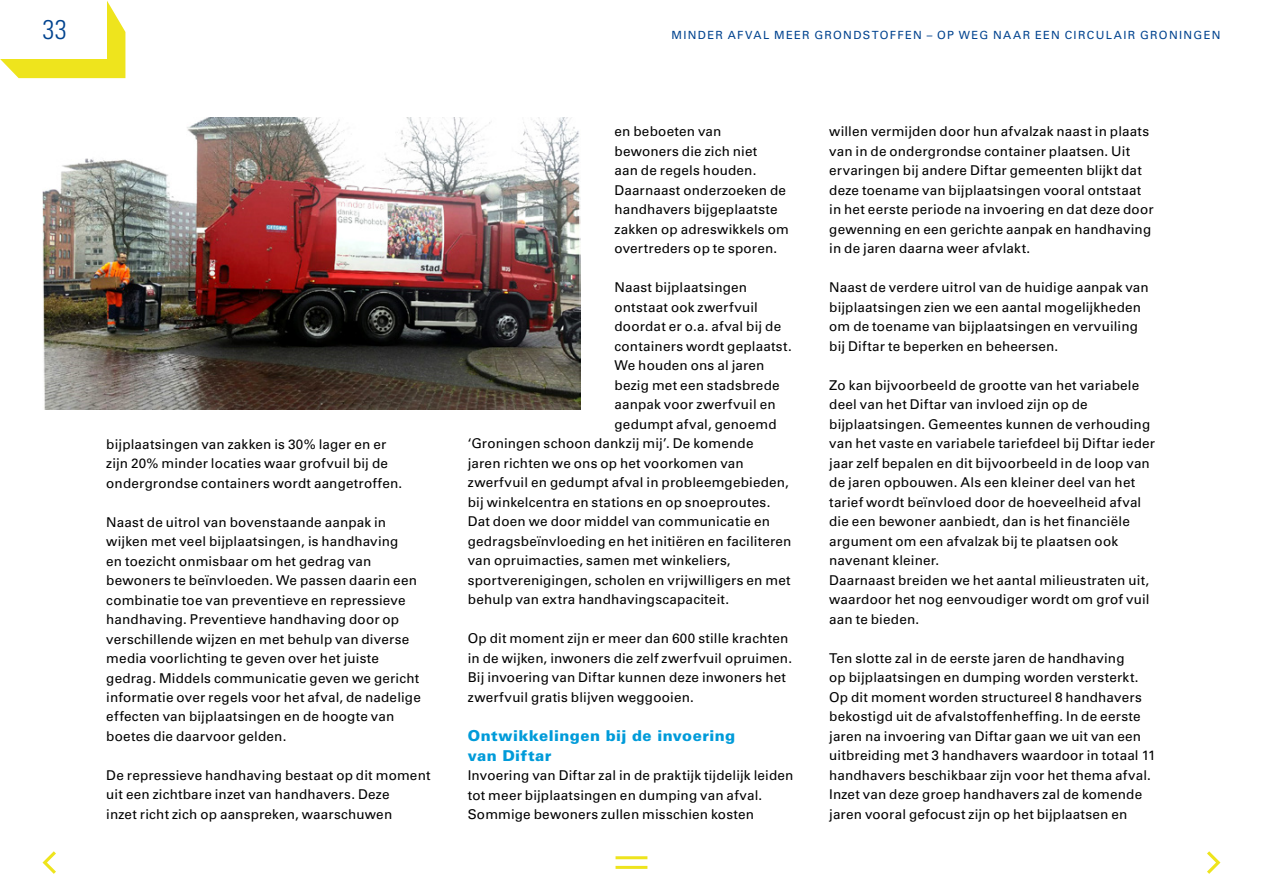
<style>
.page{position:relative;width:1263px;height:893px;background:#fff}
.page>*{position:absolute;margin:0;border:0;box-sizing:border-box;transform-origin:0 0}
.t1{font:300 condensed 27px "Univers";color:#01438f}
.t2{font:900 15px/19.5px "Univers";letter-spacing:.03em;color:#009bd9}
.t3{font:13.5px/19.5px "Univers LT";letter-spacing:.01em;color:#000}
.t4{font:11.25px "Univers LT";letter-spacing:.12em;color:#01438f}
</style>
<div class="page">
<svg style="left:0;top:1px;width:125px;height:77px"></svg>
<div style="left:0;top:0;width:106px;height:58px;background:#fff"></div>
<img style="left:43px;top:117px;width:537px;height:293px">
<svg style="left:42px;top:851px;width:14px;height:23px"></svg>
<svg style="left:1207px;top:851px;width:14px;height:23px"></svg>
<hr style="left:615px;top:856px;width:32px;height:3px;background:#eee41d">
<hr style="left:615px;top:866px;width:32px;height:3px;background:#eee41d">
<h1 class="t1" style="left:43px;top:13px;width:26px">33</h1>
<p class="t4" style="left:671px;top:28px;width:550px">MINDER AFVAL MEER GRONDSTOFFEN – OP WEG NAAR EEN CIRCULAIR GRONINGEN</p>
<p class="t3" style="left:106px;top:434px;width:297px">bijplaatsingen van zakken is 30% lager en er zijn 20% minder locaties waar grofvuil bij de ondergrondse containers wordt aangetroffen.</p>
<p class="t3" style="left:106px;top:512px;width:316px">Naast de uitrol van bovenstaande aanpak in wijken met veel bijplaatsingen, is handhaving<br>en toezicht onmisbaar om het gedrag van bewoners te beïnvloeden. We passen daarin een combinatie toe van preventieve en repressieve handhaving. Preventieve handhaving door op verschillende wijzen en met behulp van diverse media voorlichting te geven over het juiste gedrag. Middels communicatie geven we gericht informatie over regels voor het afval, de nadelige effecten van bijplaatsingen en de hoogte van boetes die daarvoor gelden.</p>
<p class="t3" style="left:106px;top:765px;width:326px">De repressieve handhaving bestaat op dit moment uit een zichtbare inzet van handhavers. Deze<br>inzet richt zich op aanspreken, waarschuwen</p>
<p class="t3" style="left:614px;top:122px;width:176px">en beboeten van bewoners die zich niet<br>aan de regels houden.<br>Daarnaast onderzoeken de handhavers bijgeplaatste zakken op adreswikkels om overtreders op te sporen.</p>
<p class="t3" style="left:614px;top:278px;width:134px">Naast bijplaatsingen</p>
<p class="t3" style="left:614px;top:297px;width:145px">ontstaat ook zwerfvuil</p>
<p class="t3" style="left:614px;top:317px;width:168px">doordat er o.a. afval bij de</p>
<p class="t3" style="left:614px;top:336px;width:179px">containers wordt geplaatst.</p>
<p class="t3" style="left:614px;top:356px;width:152px">We houden ons al jaren</p>
<p class="t3" style="left:614px;top:375px;width:167px">bezig met een stadsbrede</p>
<p class="t3" style="left:614px;top:395px;width:163px">aanpak voor zwerfvuil en</p>
<p class="t3" style="left:614px;top:414px;width:164px">gedumpt afval, genoemd</p>
<p class="t3" style="left:468px;top:434px;width:287px">‘Groningen schoon dankzij mij’. De komende</p>
<p class="t3" style="left:468px;top:453px;width:277px">jaren richten we ons op het voorkomen van</p>
<p class="t3" style="left:468px;top:473px;width:323px">zwerfvuil en gedumpt afval in probleemgebieden,</p>
<p class="t3" style="left:468px;top:492px;width:304px">bij winkelcentra en stations en op snoeproutes.</p>
<p class="t3" style="left:468px;top:512px;width:304px">Dat doen we door middel van communicatie en</p>
<p class="t3" style="left:468px;top:531px;width:325px">gedragsbeïnvloeding en het initiëren en faciliteren</p>
<p class="t3" style="left:468px;top:551px;width:264px">van opruimacties, samen met winkeliers,</p>
<p class="t3" style="left:468px;top:570px;width:324px">sportverenigingen, scholen en vrijwilligers en met</p>
<p class="t3" style="left:468px;top:590px;width:263px">behulp van extra handhavingscapaciteit.</p>
<p class="t3" style="left:468px;top:629px;width:326px">Op dit moment zijn er meer dan 600 stille krachten in de wijken, inwoners die zelf zwerfvuil opruimen.<br>Bij invoering van Diftar kunnen deze inwoners het zwerfvuil gratis blijven weggooien.</p>
<p class="t2" style="left:468px;top:726px;width:269px">Ontwikkelingen bij de invoering van Diftar</p>
<p class="t3" style="left:468px;top:766px;width:327px">Invoering van Diftar zal in de praktijk tijdelijk leiden tot meer bijplaatsingen en dumping van afval.<br>Sommige bewoners zullen misschien kosten</p>
<p class="t3" style="left:829px;top:122px;width:326px">willen vermijden door hun afvalzak naast in plaats van in de ondergrondse container plaatsen. Uit ervaringen bij andere Diftar gemeenten blijkt dat deze toename van bijplaatsingen vooral ontstaat in het eerste periode na invoering en dat deze door gewenning en een gerichte aanpak en handhaving in de jaren daarna weer afvlakt.</p>
<p class="t3" style="left:829px;top:278px;width:321px">Naast de verdere uitrol van de huidige aanpak van bijplaatsingen zien we een aantal mogelijkheden om de toename van bijplaatsingen en vervuiling bij Diftar te beperken en beheersen.</p>
<p class="t3" style="left:829px;top:375px;width:327px">Zo kan bijvoorbeeld de grootte van het variabele deel van het Diftar van invloed zijn op de bijplaatsingen. Gemeentes kunnen de verhouding van het vaste en variabele tariefdeel bij Diftar ieder jaar zelf bepalen en dit bijvoorbeeld in de loop van de jaren opbouwen. Als een kleiner deel van het tarief wordt beïnvloed door de hoeveelheid afval die een bewoner aanbiedt, dan is het financiële argument om een afvalzak bij te plaatsen ook navenant kleiner.<br>Daarnaast breiden we het aantal milieustraten uit, waardoor het nog eenvoudiger wordt om grof vuil aan te bieden.</p>
<p class="t3" style="left:829px;top:648px;width:328px">Ten slotte zal in de eerste jaren de handhaving<br>op bijplaatsingen en dumping worden versterkt.<br>Op dit moment worden structureel 8 handhavers bekostigd uit de afvalstoffenheffing. In de eerste jaren na invoering van Diftar gaan we uit van een uitbreiding met 3 handhavers waardoor in totaal 11 handhavers beschikbaar zijn voor het thema afval.<br>Inzet van deze groep handhavers zal de komende jaren vooral gefocust zijn op het bijplaatsen en</p>
</div>
